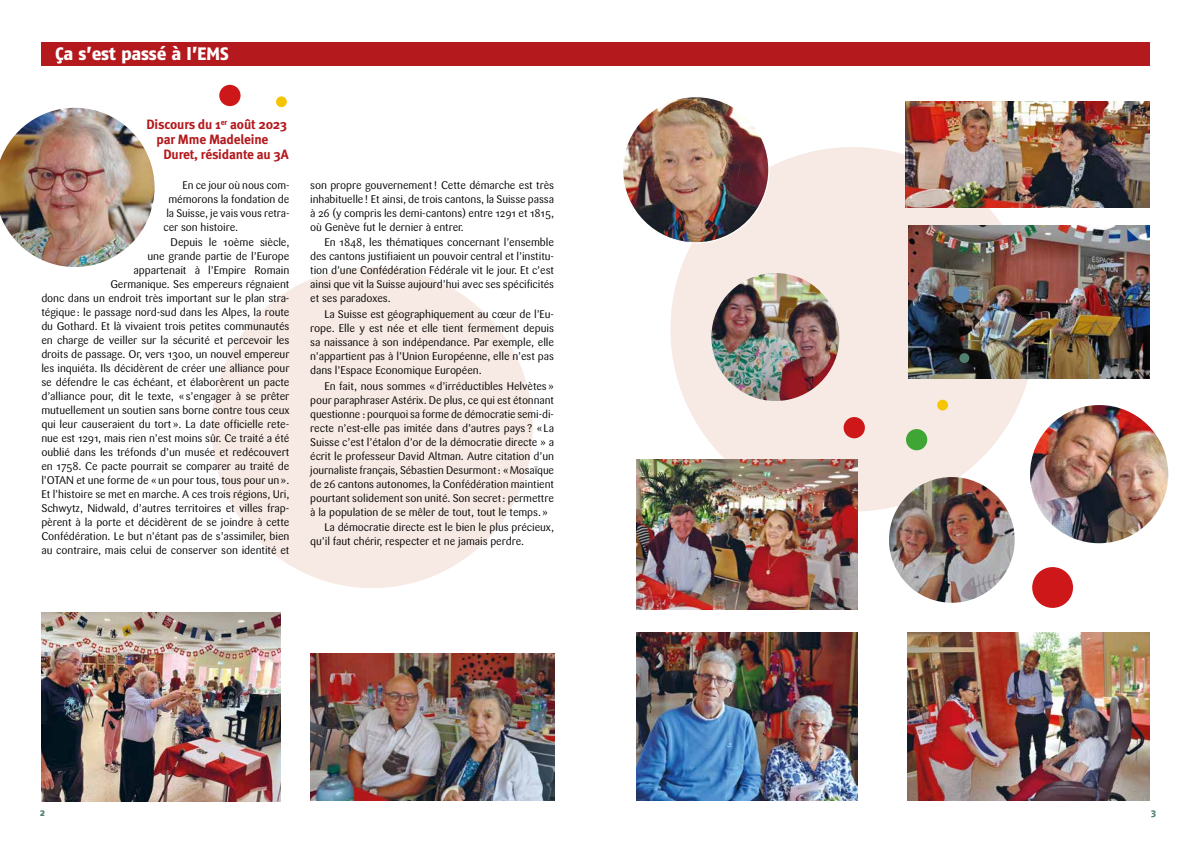
<style>
.page{position:relative;width:1191px;height:842px;background:#fff}
.page>*{position:absolute;margin:0;border:0;box-sizing:border-box;transform-origin:0 0}
.t1{font:18px "Fago No Exb";letter-spacing:-.015em;color:#fff}
.t2{font:700 13.5px "Meta";letter-spacing:-.01em;color:#b3191d}
.t3{font:11px/14px "Sari";letter-spacing:-.01em;color:#000;text-align:justify}
.t4{font:10px "Fago No Exb";color:#51806f}
</style>
<div class="page">
<div style="left:670px;top:147px;width:365px;height:364px;background:#f7e9e3;border-radius:50%"></div>
<div style="left:212px;top:267px;width:321px;height:321px;background:#f7e9e3;border-radius:50%"></div>
<img style="left:905px;top:101px;width:244px;height:106px">
<div style="left:41px;top:42px;width:1108px;height:24px;background:#b3191d"></div>
<img style="left:637px;top:459px;width:220px;height:151px">
<img style="left:637px;top:633px;width:220px;height:168px">
<img style="left:907px;top:633px;width:242px;height:168px">
<img style="left:908px;top:225px;width:241px;height:153px">
<img style="left:1030px;top:405px;width:138px;height:138px;border-radius:69px">
<div style="left:906px;top:429px;width:21px;height:21px;background:#3fa535;border-radius:50%"></div>
<div style="left:843px;top:417px;width:22px;height:21px;background:#cd1719;border-radius:50%"></div>
<div style="left:937px;top:400px;width:11px;height:10px;background:#f4c500;border-radius:50%"></div>
<div style="left:959px;top:353px;width:10px;height:10px;background:#51806f;border-radius:50%"></div>
<div style="left:952px;top:286px;width:18px;height:17px;background:#5d89b5;border-radius:50%"></div>
<img style="left:41px;top:612px;width:239px;height:189px">
<img style="left:311px;top:654px;width:243px;height:147px">
<img style="left:0;top:108px;width:154px;height:159px">
<img style="left:889px;top:477px;width:125px;height:126px;border-radius:63px">
<div style="left:219px;top:85px;width:21px;height:21px;background:#cd1719;border-radius:50%"></div>
<div style="left:276px;top:96px;width:11px;height:11px;background:#f4c500;border-radius:50%"></div>
<div style="left:1032px;top:567px;width:41px;height:41px;background:#cd1719;border-radius:50%"></div>
<img style="left:622px;top:97px;width:147px;height:146px;border-radius:73px">
<img style="left:711px;top:273px;width:128px;height:128px;border-radius:64px">
<h1 class="t1" style="left:55px;top:43px;width:175px">Ça s’est passé à l’EMS</h1>
<p class="t2" style="left:146px;top:116px;width:142px">Discours du 1<sup>er</sup> août 2023</p>
<p class="t2" style="left:156px;top:131px;width:113px">par Mme Madeleine</p>
<p class="t2" style="left:163px;top:146px;width:127px">Duret, résidante au 3A</p>
<p class="t3" style="left:183px;top:178px;width:108px">En ce jour où nous com-</p>
<p class="t3" style="left:168px;top:192px;width:122px">mémorons la fondation de</p>
<p class="t3" style="left:166px;top:206px;width:125px">la Suisse, je vais vous retra-</p>
<p class="t3" style="left:163px;top:220px;width:76px">cer son histoire.</p>
<p class="t3" style="left:41px;top:235px;width:250px;text-align:right">Depuis le 10ème siècle,<br>une grande partie de l’Europe<br>appartenait à l’Empire Romain<br>Germanique. Ses empereurs régnaient<br>donc dans un endroit très important sur le plan stra&shy;tégique: le passage nord-sud dans les Alpes, la route du Gothard. Et là vivaient trois petites communautés en charge de veiller sur la sécurité et percevoir les droits de passage. Or, vers 1300, un nouvel empereur les inquiéta. Ils décidèrent de créer une alliance pour se défendre le cas échéant, et élaborèrent un pacte d’alliance pour, dit le texte, «s’engager à se prêter mutuellement un soutien sans borne contre tous ceux qui leur causeraient du tort». La date officielle rete&shy;nue est 1291, mais rien n’est moins sûr. Ce traité a été oublié dans les tréfonds d’un musée et redécouvert en 1758. Ce pacte pourrait se comparer au traité de l’OTAN et une forme de «un pour tous, tous pour un».<br>Et l’histoire se met en marche. A ces trois régions, Uri, Schwytz, Nidwald, d’autres territoires et villes frap&shy;pèrent à la porte et décidèrent de se joindre à cette Confédération. Le but n’étant pas de s’assimiler, bien au contraire, mais celui de conserver son identité et</p>
<p class="t3" style="left:310px;top:178px;width:245px">son propre gouvernement! Cette démarche est très inhabituelle! Et ainsi, de trois cantons, la Suisse passa à 26 (y compris les demi-cantons) entre 1291 et 1815, où Genève fut le dernier à entrer.</p>
<p class="t3" style="left:310px;top:235px;width:245px;text-indent:14px">En 1848, les thématiques concernant l’ensemble des cantons justifiaient un pouvoir central et l’institu&shy;tion d’une Confédération Fédérale vit le jour. Et c’est ainsi que vit la Suisse aujourd’hui avec ses spécificités et ses paradoxes.</p>
<p class="t3" style="left:310px;top:307px;width:245px;text-indent:14px">La Suisse est géographiquement au cœur de l’Eu&shy;rope. Elle y est née et elle tient fermement depuis sa naissance à son indépendance. Par exemple, elle n’appartient pas à l’Union Européenne, elle n’est pas dans l’Espace Economique Européen.</p>
<p class="t3" style="left:310px;top:379px;width:245px;text-indent:14px">En fait, nous sommes «d’irréductibles Helvètes» pour paraphraser Astérix. De plus, ce qui est étonnant questionne : pourquoi sa forme de démocratie semi-di&shy;recte n’est-elle pas imitée dans d’autres pays? «La Suisse c’est l’étalon d’or de la démocratie directe » a écrit le professeur David Altman. Autre citation d’un journaliste français, Sébastien Desurmont: «Mosaïque de 26 cantons autonomes, la Confédération maintient pourtant solidement son unité. Son secret: permettre à la population de se mêler de tout, tout le temps.»</p>
<p class="t3" style="left:310px;top:520px;width:245px;text-indent:14px">La démocratie directe est le bien le plus précieux, qu’il faut chérir, respecter et ne jamais perdre.</p>
<p class="t4" style="left:40px;top:806px;width:6px">2</p>
<p class="t4" style="left:1151px;top:806px;width:7px">3</p>
</div>
